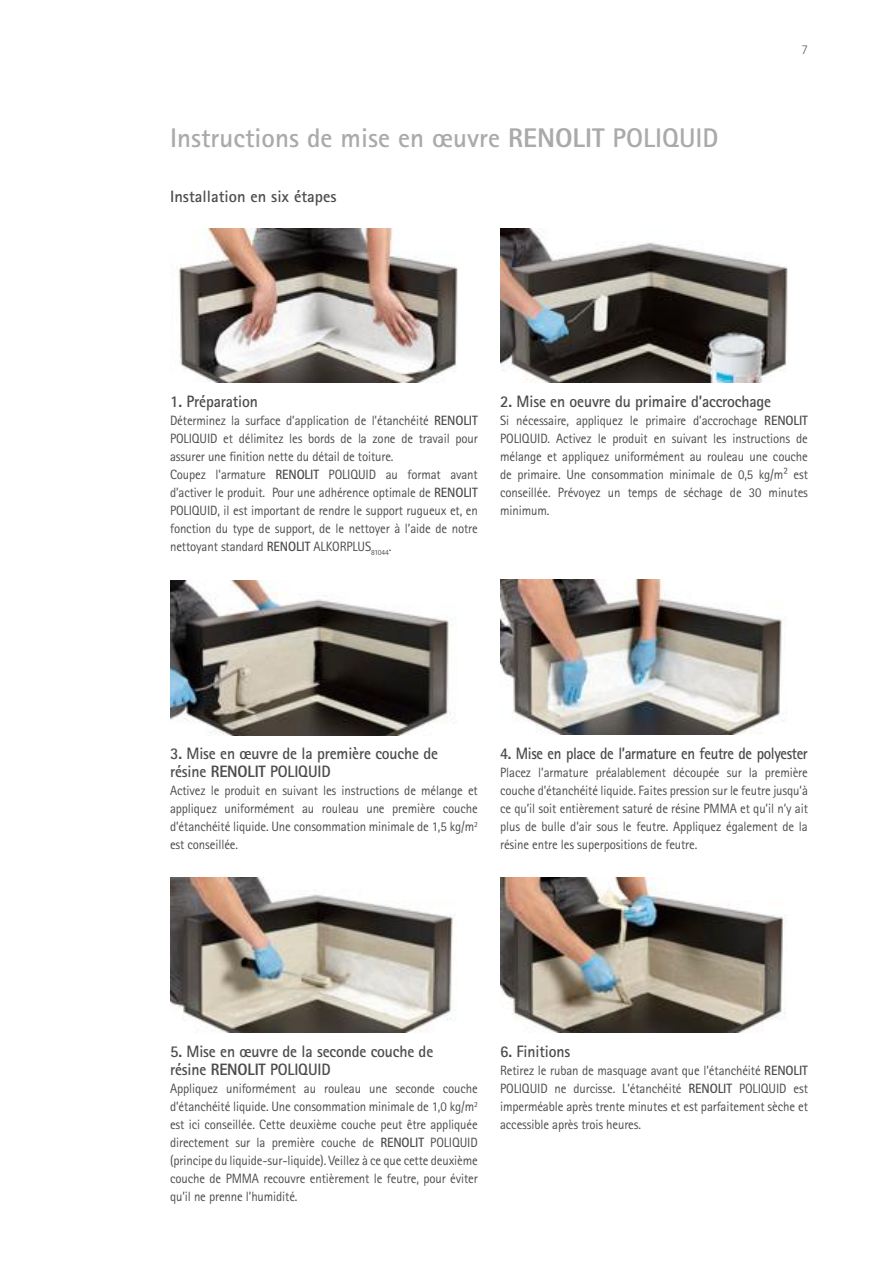
<style>
.page{position:relative;width:893px;height:1263px;background:#fff}
.page>*{position:absolute;margin:0;border:0;box-sizing:border-box;transform-origin:0 0}
.t1{font:700 27px "Rotis Sans Serif Pro";color:#aaaaac}
.t2{font:700 16.5px/18px "Rotis Sans Serif Pro";letter-spacing:-.01em;color:#4e4b4c;scale:.95 1}
.t3{font:700 16.5px "Rotis Sans Serif Pro";letter-spacing:-.01em;color:#4e4b4c;scale:.9 1}
.t4{font:700 16.5px "Rotis Sans Serif Pro";letter-spacing:-.01em;color:#4e4b4c}
.t5{font:13.5px/18px "Rotis Sans Serif Pro";letter-spacing:-.01em;color:#4e4b4c;text-align:justify;scale:.95 1}
.t6{font:300 13.5px "Rotis Sans Serif Pro";color:#656365}
.s1{font-weight:800}
.s2{font-weight:700}
</style>
<div class="page">
<img style="left:170px;top:228px;width:288px;height:154px">
<img style="left:170px;top:580px;width:286px;height:155px">
<img style="left:500px;top:228px;width:288px;height:154px">
<img style="left:500px;top:579px;width:285px;height:155px">
<img style="left:170px;top:878px;width:287px;height:155px">
<img style="left:500px;top:878px;width:287px;height:155px">
<h1 class="t1" style="left:170px;top:120px;width:550px">Instructions de mise en œuvre <span class="s1">RENOLIT</span> POLIQUID</h1>
<p class="t4" style="left:170px;top:186px;width:168px">Installation en six étapes</p>
<p class="t6" style="left:801px;top:42px;width:8px">7</p>
<p class="t2" style="left:170px;top:392px;width:94px">1. Préparation</p>
<p class="t5" style="left:170px;top:411px;width:325px;text-align:left">Déterminez la surface d’application de l’étanchéité <span class="s2">RENOLIT </span>POLIQUID et délimitez les bords de la zone de travail pour assurer une finition nette du détail de toiture.<br>Coupez l’armature <span class="s2">RENOLIT</span> POLIQUID au format avant d’activer le produit. Pour une adhérence optimale de <span class="s2">RENOLIT </span>POLIQUID, il est important de rendre le support rugueux et, en fonction du type de support, de le nettoyer à l’aide de notre nettoyant standard <span class="s2">RENOLIT</span> ALKORPLUS<sub>81044</sub>.</p>
<p class="t2" style="left:500px;top:392px;width:287px">2. Mise en oeuvre du primaire d’accrochage</p>
<p class="t5" style="left:500px;top:411px;width:325px">Si nécessaire, appliquez le primaire d’accrochage <span class="s2">RENOLIT </span>POLIQUID. Activez le produit en suivant les instructions de mélange et appliquez uniformément au rouleau une couche de primaire. Une consommation minimale de 0,5 kg/m² est conseillée. Prévoyez un temps de séchage de 30 minutes minimum.</p>
<p class="t2" style="left:170px;top:744px;width:284px">3. Mise en œuvre de la première couche de résine <span class="s1">RENOLIT</span> POLIQUID</p>
<p class="t5" style="left:170px;top:782px;width:325px">Activez le produit en suivant les instructions de mélange et appliquez uniformément au rouleau une première couche d’étanchéité liquide. Une consommation minimale de 1,5 kg/m<sup>2 </sup>est conseillée.</p>
<p class="t3" style="left:500px;top:743px;width:343px">4. Mise en place de l’armature en feutre de polyester</p>
<p class="t5" style="left:500px;top:764px;width:325px">Placez l’armature préalablement découpée sur la première couche d’étanchéité liquide. Faites pression sur le feutre jusqu’à ce qu’il soit entièrement saturé de résine PMMA et qu’il n’y ait plus de bulle d’air sous le feutre. Appliquez également de la résine entre les superpositions de feutre.</p>
<p class="t2" style="left:170px;top:1042px;width:279px">5. Mise en œuvre de la seconde couche de résine <span class="s1">RENOLIT</span> POLIQUID</p>
<p class="t5" style="left:170px;top:1080px;width:325px">Appliquez uniformément au rouleau une seconde couche d’étanchéité liquide. Une consommation minimale de 1,0 kg/m<sup>2 </sup>est ici conseillée. Cette deuxième couche peut être appliquée directement sur la première couche de <span class="s2">RENOLIT</span> POLIQUID (principe du liquide-sur-liquide). Veillez à ce que cette deuxième couche de PMMA recouvre entièrement le feutre, pour éviter qu’il ne prenne l’humidité.</p>
<p class="t2" style="left:500px;top:1042px;width:75px">6. Finitions</p>
<p class="t5" style="left:500px;top:1062px;width:325px">Retirez le ruban de masquage avant que l’étanchéité <span class="s2">RENOLIT </span>POLIQUID ne durcisse. L’étanchéité <span class="s2">RENOLIT</span> POLIQUID est imperméable après trente minutes et est parfaitement sèche et accessible après trois heures.</p>
</div>
